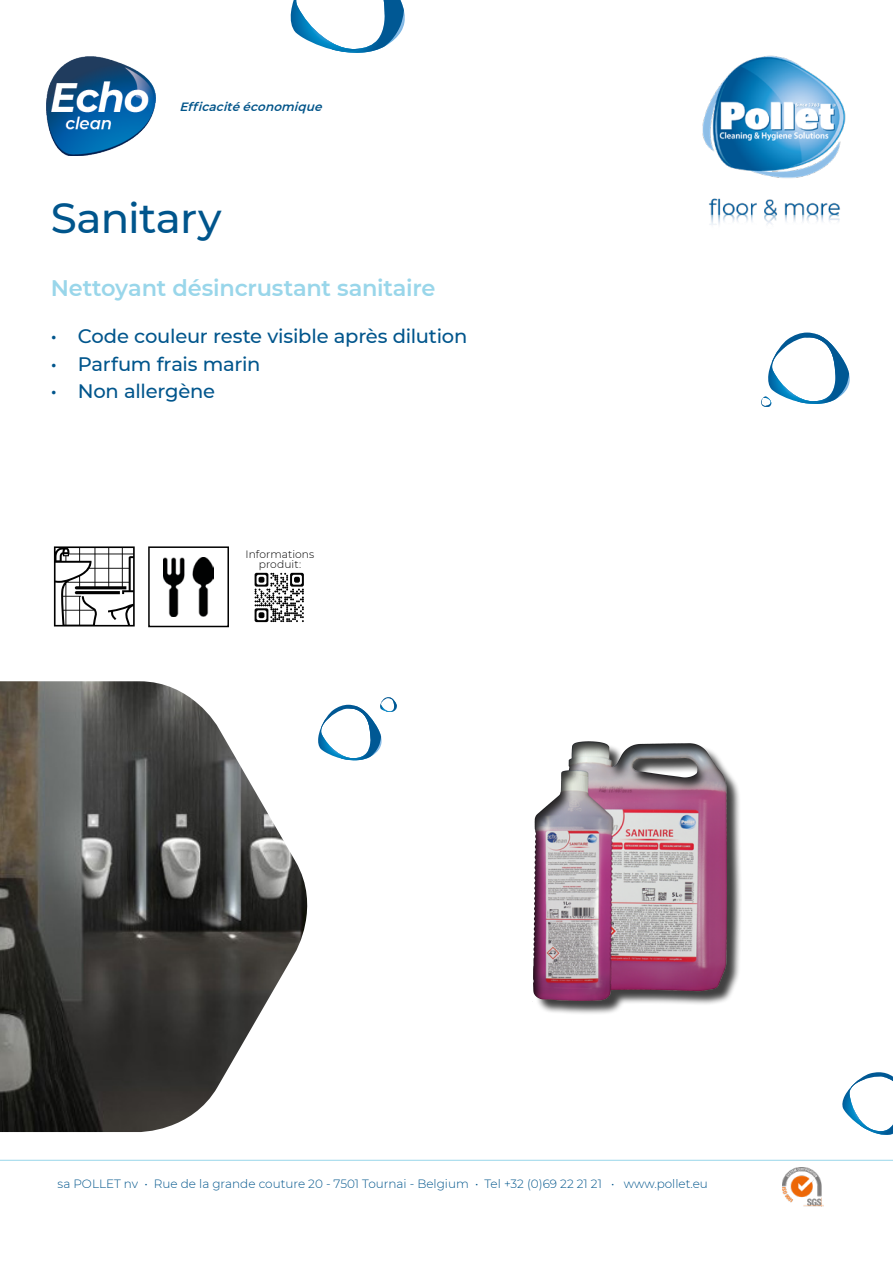
<style>
.page{position:relative;width:893px;height:1263px;background:#fff}
.page>*{position:absolute;margin:0;border:0;box-sizing:border-box;transform-origin:0 0}
.t1{font:500 42px "Montserrat";letter-spacing:-.015em;color:#00558c}
.t2{font:600 22.5px "Montserrat";letter-spacing:-.01em;color:#99d6ea}
.t3{font:500 19.5px "Montserrat";letter-spacing:-.01em;color:#00558c}
.t4{font:300 12px "Montserrat";color:#00558c}
.t5{font:italic 600 12px "Montserrat";color:#005489}
.t6{font:300 10.65px "Montserrat";letter-spacing:.005em;color:#000}
</style>
<div class="page">
<svg style="left:842px;top:1072px;width:51px;height:63px"></svg>
<img style="left:783px;top:1167px;width:40px;height:40px">
<svg style="left:761px;top:333px;width:89px;height:74px"></svg>
<svg style="left:290px;top:0;width:115px;height:53px"></svg>
<svg style="left:322px;top:697px;width:75px;height:64px"></svg>
<img style="left:702px;top:55px;width:144px;height:170px">
<img style="left:47px;top:56px;width:109px;height:99px">
<hr style="left:0;top:1160px;width:893px;height:1px;background:#99d6ea">
<div style="left:535px;top:743px;width:207px;height:272px;background:#000;opacity:.75"></div>
<div style="left:533px;top:733px;width:195px;height:276px;background:#000;opacity:.75"></div>
<img style="left:0;top:681px;width:322px;height:451px">
<svg style="left:54px;top:546px;width:80px;height:80px"></svg>
<div style="left:148px;top:546px;width:81px;height:81px;border:2px solid #000"></div>
<img style="left:164px;top:557px;width:49px;height:59px">
<svg style="left:255px;top:573px;width:49px;height:49px"></svg>
<p class="t5" style="left:179px;top:99px;width:148px">Efficacitééconomique</p>
<p class="t1" style="left:51px;top:189px;width:172px">Sanitary</p>
<p class="t2" style="left:51px;top:272px;width:386px">Nettoyant désincrustant sanitaire</p>
<p class="t3" style="left:51px;top:322px;width:418px">• Code couleur reste visible après dilution</p>
<p class="t3" style="left:51px;top:350px;width:211px">• Parfum frais marin</p>
<p class="t3" style="left:51px;top:378px;width:166px">• Non allergène</p>
<p class="t6" style="left:246px;top:547px;width:70px">Informations</p>
<p class="t6" style="left:259px;top:557px;width:44px">produit:</p>
<p class="t4" style="left:58px;top:1175px;width:652px">sa POLLET nv • Rue de la grande couture 20 - 7501 Tournai - Belgium • Tel +32 (0)69 22 21 21 • www.pollet.eu</p>
</div>
